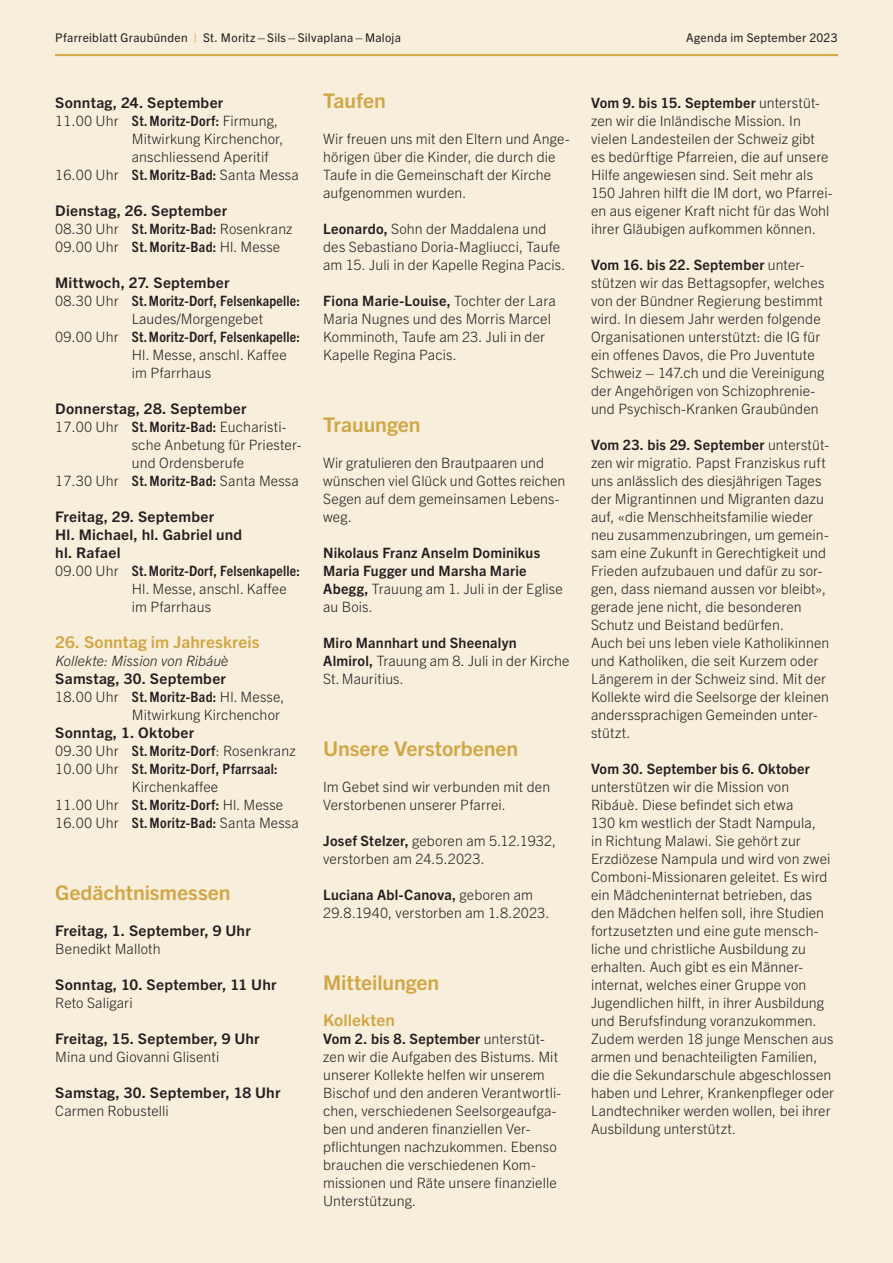
<style>
.page{position:relative;width:893px;height:1263px;background:#f7eedb}
.page>*{position:absolute;margin:0;border:0;box-sizing:border-box;transform-origin:0 0}
.t1{font:700 20.25px "Trade Gothic Next LT Pro";letter-spacing:-.005em;color:#d1a644;scale:1.05 1}
.t2{font:700 16.35px "Trade Gothic Next LT Pro";letter-spacing:.005em;color:#d1a644;scale:1.05 1}
.t3{font:700 14.7px/18px "Trade Gothic Next LT Pro";letter-spacing:.02em;color:#231f20;scale:1.05 1}
.t4{font:300 14.25px/18px "Trade Gothic Next LT Pro";letter-spacing:.01em;color:#231f20}
.t5{font:700 14.25px/18px "Trade Gothic Next LT Pro";letter-spacing:.015em;color:#231f20}
.t6{font:700 condensed 14.25px "Trade Gothic Next LT Pro";letter-spacing:.01em;color:#231f20;scale:1.05 1}
.t7{font:italic 300 14.25px "Trade Gothic Next LT Pro";letter-spacing:.005em;color:#231f20}
.t8{font:12px "Trade Gothic Next LT Pro";letter-spacing:.025em;color:#231f20}
.s1{color:#d1a644}
.s2{font-weight:700;font-stretch:condensed}
.s3{font-weight:300;font-stretch:normal}
.s4{font-weight:700}
.s5{font-weight:300}
</style>
<div class="page">
<hr style="left:55px;top:55px;width:783px;height:1px;background:#d1a644">
<p class="t8" style="left:55px;top:30px;width:347px">Pfarreiblatt Graubünden <span class="s1">|</span> St. Moritz–Sils–Silvaplana– Maloja</p>
<p class="t8" style="left:686px;top:30px;width:153px">Agenda im September 2023</p>
<p class="t3" style="left:55px;top:93px;width:162px">Sonntag, 24. September</p>
<p class="t4" style="left:55px;top:111px;width:224px">11.00 Uhr <span class="s2">St.Moritz-Dorf:</span> Firmung,</p>
<p class="t4" style="left:132px;top:129px;width:153px">Mitwirkung Kirchenchor,</p>
<p class="t4" style="left:132px;top:147px;width:138px">anschliessend Aperitif</p>
<p class="t4" style="left:55px;top:165px;width:245px">16.00 Uhr <span class="s2">St.Moritz-Bad:</span> Santa Messa</p>
<p class="t3" style="left:55px;top:201px;width:165px">Dienstag, 26. September</p>
<p class="t4" style="left:55px;top:219px;width:239px">08.30 Uhr <span class="s2">St.Moritz-Bad:</span> Rosenkranz<br>09.00 Uhr <span class="s2">St.Moritz-Bad:</span> Hl. Messe</p>
<p class="t3" style="left:55px;top:273px;width:167px">Mittwoch, 27. September</p>
<p class="t6" style="left:55px;top:291px;width:234px"><span class="s3">08.30 Uhr</span> St.Moritz-Dorf, Felsenkapelle:</p>
<p class="t4" style="left:132px;top:309px;width:133px">Laudes/Morgengebet</p>
<p class="t6" style="left:55px;top:327px;width:234px"><span class="s3">09.00 Uhr</span> St.Moritz-Dorf, Felsenkapelle:</p>
<p class="t4" style="left:132px;top:345px;width:156px">Hl. Messe, anschl. Kaffee</p>
<p class="t4" style="left:132px;top:363px;width:81px">im Pfarrhaus</p>
<p class="t3" style="left:55px;top:399px;width:184px">Donnerstag, 28. September</p>
<p class="t4" style="left:55px;top:417px;width:233px">17.00 Uhr <span class="s2">St.Moritz-Bad:</span> Eucharisti-</p>
<p class="t4" style="left:132px;top:435px;width:171px">sche Anbetung für Priester-</p>
<p class="t4" style="left:132px;top:453px;width:114px">und Ordensberufe</p>
<p class="t4" style="left:55px;top:471px;width:245px">17.30 Uhr <span class="s2">St.Moritz-Bad:</span> Santa Messa</p>
<p class="t3" style="left:55px;top:507px;width:180px">Freitag, 29. September<br>Hl. Michael, hl. Gabriel und hl. Rafael</p>
<p class="t4" style="left:132px;top:561px;width:169px;text-indent:-77px">09.00 Uhr <span class="s2">St.Moritz-Dorf, Felsenkapelle:<br></span>Hl. Messe, anschl. Kaffee im Pfarrhaus</p>
<p class="t2" style="left:55px;top:631px;width:196px">26. Sonntag im Jahreskreis</p>
<p class="t7" style="left:56px;top:651px;width:174px">Kollekte: Mission von Ribáuè</p>
<p class="t3" style="left:55px;top:669px;width:164px">Samstag, 30. September</p>
<p class="t4" style="left:132px;top:687px;width:154px;text-indent:-77px">18.00 Uhr <span class="s2">St.Moritz-Bad:</span> Hl. Messe,<br>Mitwirkung Kirchenchor</p>
<p class="t3" style="left:55px;top:723px;width:134px">Sonntag, 1. Oktober</p>
<p class="t4" style="left:55px;top:741px;width:242px">09.30 Uhr <span class="s2">St.Moritz-Dorf</span>: Rosenkranz</p>
<p class="t6" style="left:55px;top:759px;width:213px"><span class="s3">10.00 Uhr</span> St.Moritz-Dorf, Pfarrsaal:</p>
<p class="t4" style="left:132px;top:777px;width:88px">Kirchenkaffee</p>
<p class="t4" style="left:55px;top:795px;width:229px">11.00 Uhr <span class="s2">St.Moritz-Dorf:</span> Hl. Messe</p>
<p class="t4" style="left:55px;top:813px;width:245px">16.00 Uhr <span class="s2">St.Moritz-Bad:</span> Santa Messa</p>
<h1 class="t1" style="left:55px;top:879px;width:168px">Gedächtnismessen</h1>
<p class="t3" style="left:55px;top:921px;width:188px">Freitag, 1. September, 9 Uhr</p>
<p class="t4" style="left:55px;top:939px;width:107px">Benedikt Malloth</p>
<p class="t3" style="left:55px;top:975px;width:212px">Sonntag, 10. September, 11 Uhr</p>
<p class="t4" style="left:55px;top:993px;width:79px">Reto Saligari</p>
<p class="t3" style="left:55px;top:1029px;width:196px">Freitag, 15. September, 9 Uhr</p>
<p class="t4" style="left:55px;top:1047px;width:166px">Mina und Giovanni Glisenti</p>
<p class="t3" style="left:55px;top:1083px;width:216px">Samstag, 30. September, 18 Uhr</p>
<p class="t4" style="left:55px;top:1101px;width:115px">Carmen Robustelli</p>
<h1 class="t1" style="left:323px;top:87px;width:61px">Taufen</h1>
<p class="t4" style="left:323px;top:129px;width:248px">Wir freuen uns mit den Eltern und Ange&shy;hörigen über die Kinder, die durch die Taufe in die Gemeinschaft der Kirche aufgenommen wurden.</p>
<p class="t4" style="left:323px;top:219px;width:244px"><span class="s4">Leonardo,</span> Sohn der Maddalena und des Sebastiano Doria-Magliucci, Taufe am 15. Juli in der Kapelle Regina Pacis.</p>
<p class="t4" style="left:323px;top:291px;width:234px"><span class="s4">Fiona Marie-Louise,</span> Tochter der Lara<br>Maria Nugnes und des Morris Marcel<br>Komminoth, Taufe am 23. Juli in der<br>Kapelle Regina Pacis.</p>
<h1 class="t1" style="left:323px;top:411px;width:94px">Trauungen</h1>
<p class="t4" style="left:323px;top:453px;width:244px">Wir gratulieren den Brautpaaren und wünschen viel Glück und Gottes reichen<br>Segen auf dem gemeinsamen Lebens&shy;weg.</p>
<p class="t5" style="left:323px;top:543px;width:241px">Nikolaus Franz Anselm Dominikus<br>Maria Fugger und Marsha Marie<br>Abegg, <span class="s5">Trauung am 1. Juli in der Eglise au Bois.</span></p>
<p class="t4" style="left:323px;top:633px;width:248px"><span class="s4">Miro Mannhart und Sheenalyn<br>Almirol,</span> Trauung am 8. Juli in der Kirche<br>St. Mauritius.</p>
<h1 class="t1" style="left:323px;top:735px;width:187px">Unsere Verstorbenen</h1>
<p class="t4" style="left:323px;top:777px;width:229px">Im Gebet sind wir verbunden mit den<br>Verstorbenen unserer Pfarrei.</p>
<p class="t4" style="left:323px;top:831px;width:234px"><span class="s4">Josef Stelzer,</span> geboren am 5.12.1932, verstorben am 24.5.2023.</p>
<p class="t4" style="left:323px;top:885px;width:228px"><span class="s4">Luciana Abl-Canova,</span> geboren am<br>29.8.1940, verstorben am 1.8.2023.</p>
<h1 class="t1" style="left:323px;top:969px;width:112px">Mitteilungen</h1>
<p class="t2" style="left:323px;top:1009px;width:70px">Kollekten</p>
<p class="t4" style="left:323px;top:1029px;width:240px"><span class="s4">Vom 2. bis 8. September</span> unterstüt&shy;zen wir die Aufgaben des Bistums. Mit unserer Kollekte helfen wir unserem Bischof und den anderen Verantwortli&shy;chen, verschiedenen Seelsorgeaufga&shy;ben und anderen finanziellen Ver&shy;pflichtungen nachzukommen. Ebenso brauchen die verschiedenen Kom&shy;missionen und Räte unsere finanzielle Unterstützung.</p>
<p class="t4" style="left:591px;top:93px;width:243px"><span class="s4">Vom 9. bis 15. September</span> unterstüt&shy;zen wir die Inländische Mission. In vielen Landesteilen der Schweiz gibt<br>es bedürftige Pfarreien, die auf unsere Hilfe angewiesen sind. Seit mehr als 150 Jahren hilft die IM dort, wo Pfarrei&shy;en aus eigener Kraft nicht für das Wohl ihrer Gläubigen aufkommen können.</p>
<p class="t4" style="left:591px;top:255px;width:235px"><span class="s4">Vom 16. bis 22. September</span> unter&shy;stützen wir das Bettagsopfer, welches von der Bündner Regierung bestimmt wird. In diesem Jahr werden folgende Organisationen unterstützt: die IG für ein offenes Davos, die Pro Juventute Schweiz – 147.ch und die Vereinigung der Angehörigen von Schizophrenie&shy;und Psychisch-Kranken Graubünden</p>
<p class="t4" style="left:591px;top:435px;width:240px"><span class="s4">Vom 23. bis 29. September</span> unterstüt&shy;zen wir migratio. Papst Franziskus ruft uns anlässlich des diesjährigen Tages der Migrantinnen und Migranten dazu auf, «die Menschheitsfamilie wieder neu zusammenzubringen, um gemein&shy;sam eine Zukunft in Gerechtigkeit und Frieden aufzubauen und dafür zu sor&shy;gen, dass niemand aussen vor bleibt», gerade jene nicht, die besonderen Schutz und Beistand bedürfen.<br>Auch bei uns leben viele Katholikinnen und Katholiken, die seit Kurzem oder Längerem in der Schweiz sind. Mit der Kollekte wird die Seelsorge der kleinen anderssprachigen Gemeinden unter&shy;stützt.</p>
<p class="t5" style="left:591px;top:759px;width:220px">Vom 30. September bis 6. Oktober</p>
<p class="t4" style="left:591px;top:777px;width:244px">unterstützen wir die Mission von Ribáuè. Diese befindet sich etwa<br>130 km westlich der Stadt Nampula,<br>in Richtung Malawi. Sie gehört zur Erzdiözese Nampula und wird von zwei Comboni-Missionaren geleitet. Es wird ein Mädcheninternat betrieben, das den Mädchen helfen soll, ihre Studien fortzusetzten und eine gute mensch&shy;liche und christliche Ausbildung zu erhalten. Auch gibt es ein Männer&shy;internat, welches einer Gruppe von Jugendlichen hilft, in ihrer Ausbildung und Berufsfindung voranzukommen.<br>Zudem werden 18 junge Menschen aus armen und benachteiligten Familien, die die Sekundarschule abgeschlossen haben und Lehrer, Krankenpfleger oder Landtechniker werden wollen, bei ihrer Ausbildung unterstützt.</p>
</div>
